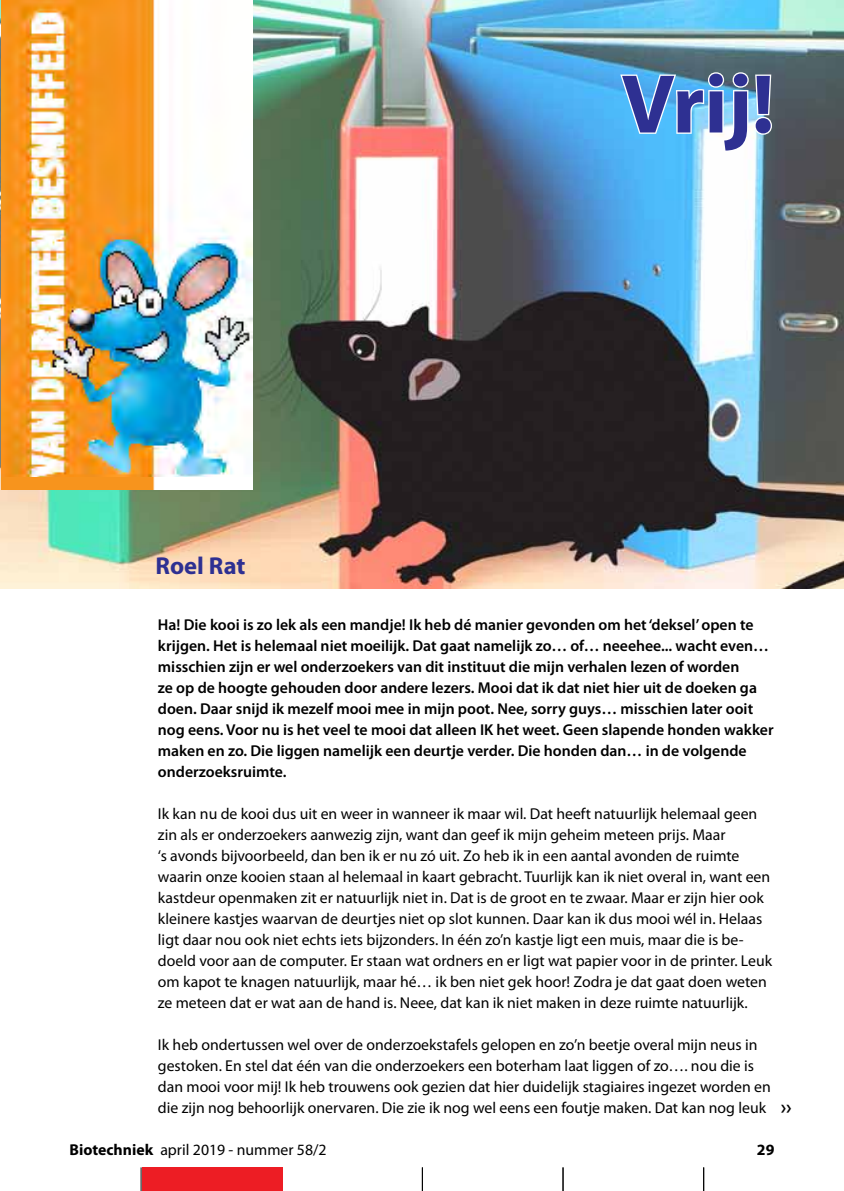
<style>
.page{position:relative;width:844px;height:1191px;background:#fff}
.page>*{position:absolute;margin:0;border:0;box-sizing:border-box;transform-origin:0 0}
.t1{font:700 84px "Myriad Pro";color:#2e3092}
.t2{font:700 24.5px "Myriad Pro";color:#2e3092}
.t3{font:600 21px "Myriad Pro";color:#000}
.t4{font:15.75px/21px "Myriad Pro";color:#000}
.t5{font:600 15.75px/21px "Myriad Pro";color:#000}
.t6{font:700 15.75px "Myriad Pro";color:#000}
.s1{font-weight:700}
</style>
<div class="page">
<svg style="left:141px;top:1167px;width:1px;height:24px"></svg>
<svg style="left:422px;top:1167px;width:1px;height:24px"></svg>
<svg style="left:562px;top:1167px;width:1px;height:24px"></svg>
<svg style="left:703px;top:1167px;width:1px;height:24px"></svg>
<div style="left:142px;top:1167px;width:141px;height:24px;background:#ed1d24"></div>
<img style="left:0;top:0;width:843px;height:588px">
<img style="left:1px;top:0;width:252px;height:489px">
<svg style="left:618px;top:71px;width:155px;height:82px"></svg>
<h2 class="t2" style="left:155px;top:549px;width:91px">Roel Rat</h2>
<h1 class="t1" style="left:621px;top:49px;width:155px">Vrij!</h1>
<p class="t5" style="left:158px;top:614px;width:617px">Ha! Die kooi is zo lek als een mandje! Ik heb dé manier gevonden om het ‘deksel’ open te krijgen. Het is helemaal niet moeilijk. Dat gaat namelijk zo… of… neeehee... wacht even… misschien zijn er wel onderzoekers van dit instituut die mijn verhalen lezen of worden<br>ze op de hoogte gehouden door andere lezers. Mooi dat ik dat niet hier uit de doeken ga doen. Daar snijd ik mezelf mooi mee in mijn poot. Nee, sorry guys… misschien later ooit nog eens. Voor nu is het veel te mooi dat alleen IK het weet. Geen slapende honden wakker maken en zo. Die liggen namelijk een deurtje verder. Die honden dan… in de volgende onderzoeksruimte.</p>
<p class="t4" style="left:158px;top:803px;width:615px">Ik kan nu de kooi dus uit en weer in wanneer ik maar wil. Dat heeft natuurlijk helemaal geen zin als er onderzoekers aanwezig zijn, want dan geef ik mijn geheim meteen prijs. Maar<br>‘s avonds bijvoorbeeld, dan ben ik er nu zó uit. Zo heb ik in een aantal avonden de ruimte waarin onze kooien staan al helemaal in kaart gebracht. Tuurlijk kan ik niet overal in, want een kastdeur openmaken zit er natuurlijk niet in. Dat is de groot en te zwaar. Maar er zijn hier ook kleinere kastjes waarvan de deurtjes niet op slot kunnen. Daar kan ik dus mooi wél in. Helaas ligt daar nou ook niet echts iets bijzonders. In één zo’n kastje ligt een muis, maar die is be&shy;doeld voor aan de computer. Er staan wat ordners en er ligt wat papier voor in de printer. Leuk om kapot te knagen natuurlijk, maar hé… ik ben niet gek hoor! Zodra je dat gaat doen weten ze meteen dat er wat aan de hand is. Neee, dat kan ik niet maken in deze ruimte natuurlijk.</p>
<p class="t4" style="left:158px;top:1034px;width:614px">Ik heb ondertussen wel over de onderzoekstafels gelopen en zo’n beetje overal mijn neus in gestoken. En stel dat één van die onderzoekers een boterham laat liggen of zo…. nou die is dan mooi voor mij! Ik heb trouwens ook gezien dat hier duidelijk stagiaires ingezet worden en die zijn nog behoorlijk onervaren. Die zie ik nog wel eens een foutje maken. Dat kan nog leuk</p>
<h3 class="t3" style="left:780px;top:1094px;width:13px">››</h3>
<p class="t4" style="left:69px;top:1138px;width:258px"><span class="s1">Biotechniek</span> april 2019 - nummer 58/2</p>
<p class="t6" style="left:756px;top:1139px;width:19px">29</p>
</div>
